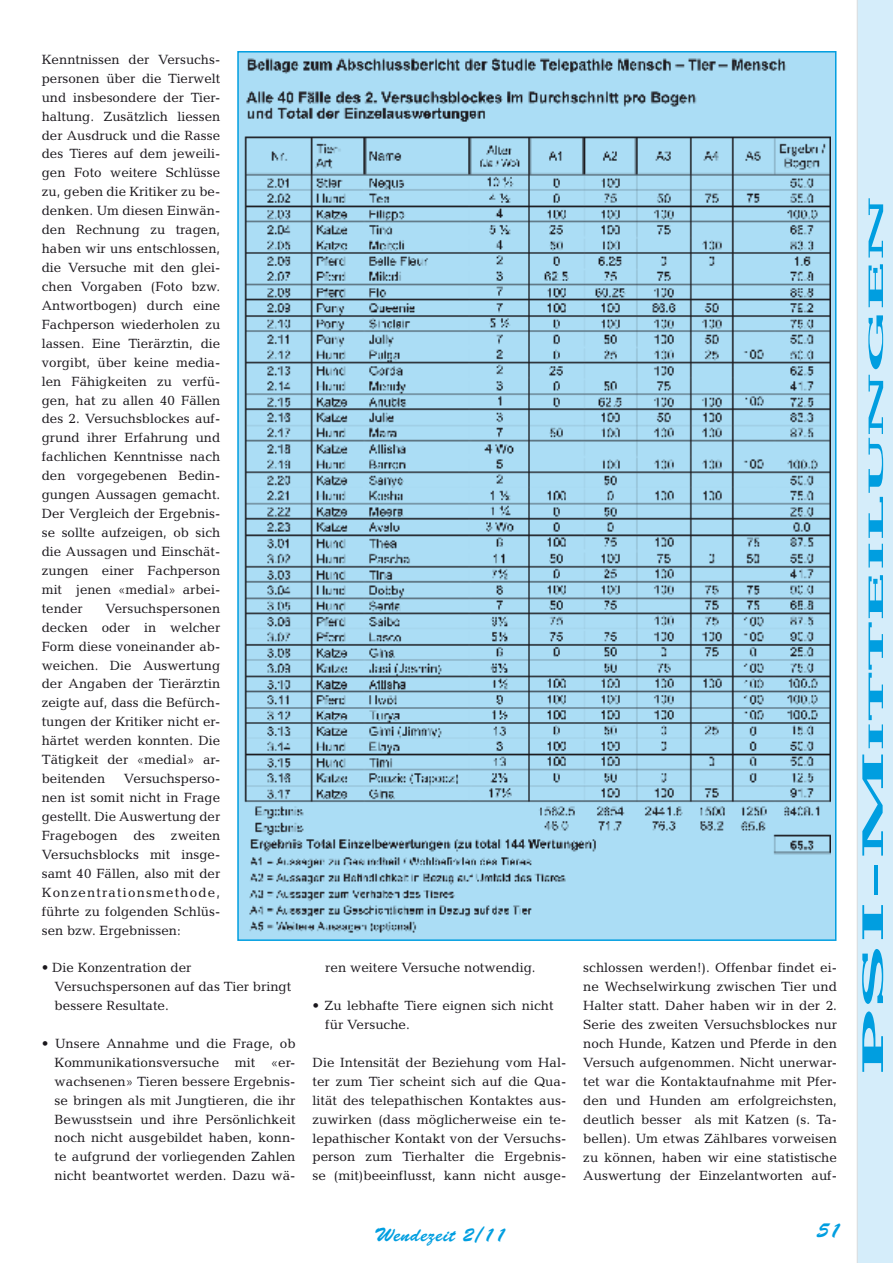
<style>
.page{position:relative;width:893px;height:1263px;background:#fff}
.page>*{position:absolute;margin:0;border:0;box-sizing:border-box;transform-origin:0 0}
.t1{font:700 21.15px "Candida";color:#009ee0;scale:3.57 1}
.t2{font:21px "Brush Script";color:#009ee0}
.t3{font:19.5px "Brush Script";letter-spacing:.025em;color:#009ee0}
.t4{font:13.5px/18.9px "Candida";color:#1a171c;text-align:justify}
.s1{font-size:30.3px}
</style>
<div class="page">
<div style="left:857px;top:0;width:36px;height:1263px;background:#d5edfa"></div>
<img style="left:240px;top:54px;width:591px;height:882px">
<p class="t4" style="left:42px;top:50px;width:180px">Kenntnissen der Versuchs&shy;personen über die Tierwelt und insbesondere der Tier&shy;haltung. Zusätzlich liessen der Ausdruck und die Rasse des Tieres auf dem jeweili&shy;gen Foto weitere Schlüsse zu, geben die Kritiker zu be&shy;denken. Um diesen Einwän&shy;den Rechnung zu tragen, haben wir uns entschlossen, die Versuche mit den glei&shy;chen Vorgaben (Foto bzw.<br>Antwortbogen) durch eine Fachperson wiederholen zu lassen. Eine Tierärztin, die vorgibt, über keine media&shy;len Fähigkeiten zu verfü&shy;gen, hat zu allen 40 Fällen des 2. Versuchsblockes auf&shy;grund ihrer Erfahrung und fachlichen Kenntnisse nach den vorgegebenen Bedin&shy;gungen Aussagen gemacht.<br>Der Vergleich der Ergebnis&shy;se sollte aufzeigen, ob sich die Aussagen und Einschät&shy;zungen einer Fachperson mit jenen «medial» arbei&shy;tender</p>
<p class="t4" style="left:42px;top:599px;width:180px;text-indent:64px">Versuchspersonen decken oder in welcher Form diese voneinander ab&shy;weichen. Die Auswertung der Angaben der Tierärztin zeigte auf, dass die Befürch&shy;tungen der Kritiker nicht er&shy;härtet werden konnten. Die Tätigkeit der «medial» ar&shy;beitenden</p>
<p class="t4" style="left:42px;top:769px;width:180px;text-indent:82px">Versuchsperso&shy;nen ist somit nicht in Frage gestellt. Die Auswertung der Fragebogen des zweiten Versuchsblocks mit insge&shy;samt 40 Fällen, also mit der Konzentrationsmethode, führte zu folgenden Schlüs&shy;sen bzw. Ergebnissen:</p>
<p class="t4" style="left:55px;top:958px;width:238px;text-align:left;text-indent:-13px">• Die Konzentration der<br>Versuchspersonen auf das Tier bringt bessere Resultate.</p>
<p class="t4" style="left:55px;top:1034px;width:242px;text-indent:-13px">• Unsere Annahme und die Frage, ob Kommunikationsversuche mit «er&shy;wachsenen» Tieren bessere Ergebnis&shy;se bringen als mit Jungtieren, die ihr Bewusstsein und ihre Persönlichkeit noch nicht ausgebildet haben, konn&shy;te aufgrund der vorliegenden Zahlen nicht beantwortet werden. Dazu wä-</p>
<p class="t4" style="left:325px;top:958px;width:212px">ren weitere Versuche notwendig.</p>
<p class="t4" style="left:325px;top:996px;width:230px;text-indent:-13px">• Zu lebhafte Tiere eignen sich nicht für Versuche.</p>
<p class="t4" style="left:313px;top:1053px;width:255px">Die Intensität der Beziehung vom Hal&shy;ter zum Tier scheint sich auf die Qua&shy;lität des telepathischen Kontaktes aus&shy;zuwirken (dass möglicherweise ein te&shy;lepathischer Kontakt von der Versuchs&shy;person zum Tierhalter die Ergebnis&shy;se (mit)beeinflusst, kann nicht ausge-</p>
<p class="t4" style="left:583px;top:958px;width:255px">schlossen werden!). Offenbar findet ei&shy;ne Wechselwirkung zwischen Tier und Halter statt. Daher haben wir in der 2.<br>Serie des zweiten Versuchsblockes nur noch Hunde, Katzen und Pferde in den Versuch aufgenommen. Nicht unerwar&shy;tet war die Kontaktaufnahme mit Pfer&shy;den und Hunden am erfolgreichsten, deutlich besser als mit Katzen (s. Ta&shy;bellen). Um etwas Zählbares vorweisen zu können, haben wir eine statistische Auswertung der Einzelantworten auf-</p>
<h3 class="t3" style="left:374px;top:1224px;width:133px">Wendezeit 2/11</h3>
<h2 class="t2" style="left:817px;top:1218px;width:26px">51</h2>
<h1 class="t1" style="left:864px;top:1075px;width:248px;rotate:-90deg"><span class="s1">PSI-M</span>itteilungen</h1>
</div>
